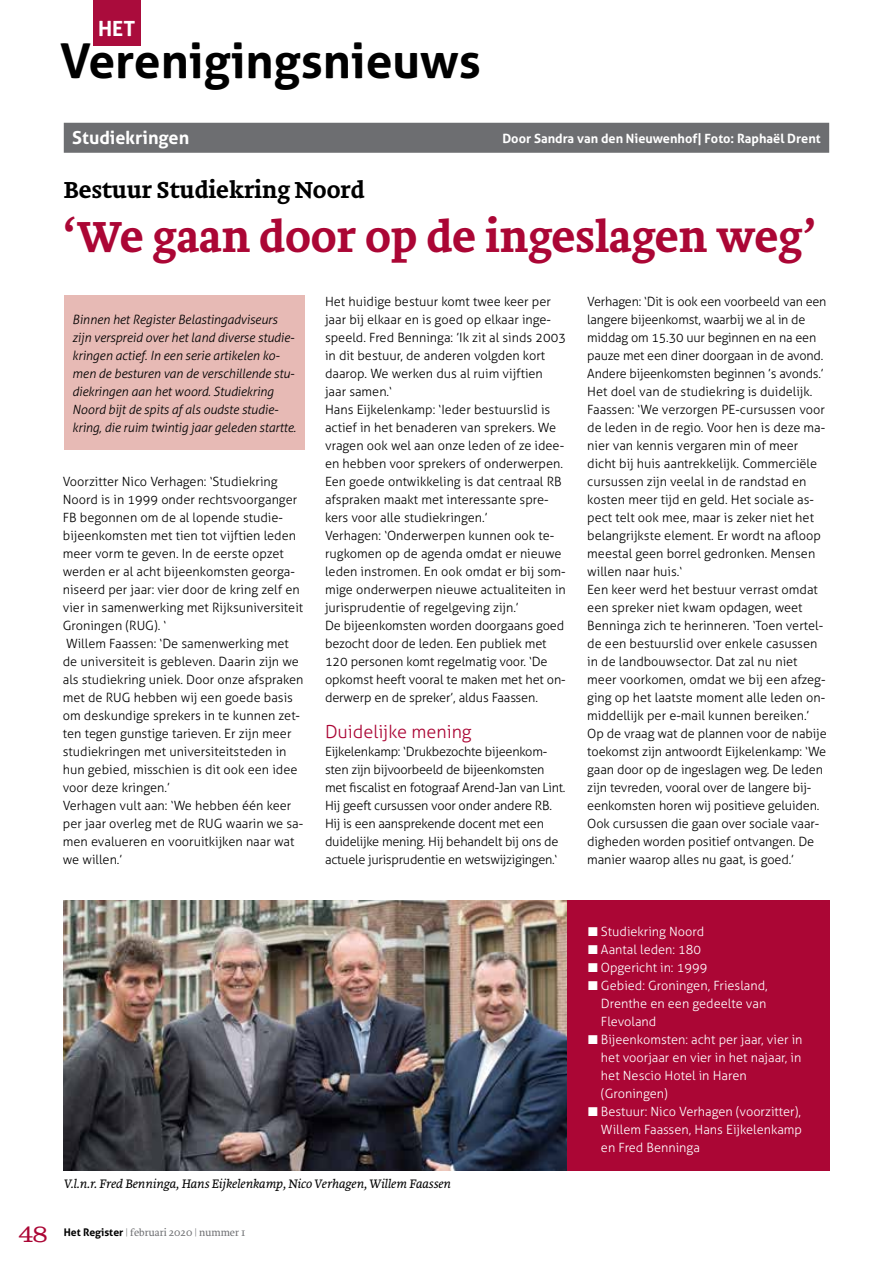
<style>
.page{position:relative;width:893px;height:1263px;background:#fff}
.page>*{position:absolute;margin:0;border:0;box-sizing:border-box;transform-origin:0 0}
.t1{font:700 48px "Aller";color:#000}
.t2{font:500 45px "Brioni Text Std";color:#ab0635}
.t3{font:300 25.05px "Clarendon LT Std";color:#ab0635}
.t4{font:500 24px "Brioni Text Std";color:#000}
.t5{font:700 21px "Aller";color:#fff}
.t6{font:300 18px "Aller";color:#ab0635}
.t7{font:700 18px "Aller";color:#fff}
.t8{font:300 12.75px/18px "Aller";color:#000}
.t9{font:300 12.75px/18px "Aller";color:#fff;text-align:justify}
.t10{font:300 12.75px/18px "Aller";letter-spacing:-.02em;color:#000}
.t11{font:italic 300 12.75px/18px "Aller";letter-spacing:-.01em;color:#000}
.t12{font:italic 300 12.75px "Brioni Text Std";color:#000}
.t13{font:700 12.75px "Aller";color:#fff}
.t14{font:300 10.5px "Brioni Std";color:#6d6e71}
.s1{font-family:"Aller";font-weight:700;color:#000}
</style>
<div class="page">
<div style="left:93px;top:0;width:47px;height:45px;background:#aa0c3c"></div>
<div style="left:64px;top:123px;width:765px;height:30px;background:#6d6e71"></div>
<img style="left:64px;top:900px;width:503px;height:270px">
<div style="left:64px;top:296px;width:241px;height:154px;background:#e7bab5"></div>
<div style="left:567px;top:900px;width:262px;height:270px;background:#ab0635"></div>
<h3 class="t5" style="left:98px;top:15px;width:39px">HET</h3>
<h1 class="t1" style="left:60px;top:32px;width:422px">Verenigingsnieuws</h1>
<h3 class="t7" style="left:72px;top:127px;width:118px">Studiekringen</h3>
<p class="t13" style="left:502px;top:130px;width:320px">Door Sandra van den Nieuwenhof| Foto: Raphaël Drent</p>
<h3 class="t4" style="left:64px;top:174px;width:302px">Bestuur Studiekring Noord</h3>
<h2 class="t2" style="left:64px;top:206px;width:753px">‘We gaan door op de ingeslagen weg’</h2>
<p class="t11" style="left:72px;top:310px;width:225px">Binnen het Register Belastingadviseurs zijn verspreid over het land diverse studie&shy;kringen actief. In een serie artikelen ko&shy;men de besturen van de verschillende stu&shy;diekringen aan het woord. Studiekring Noord bijt de spits af als oudste studie&shy;kring, die ruim twintig jaar geleden startte.</p>
<p class="t8" style="left:63px;top:472px;width:242px">Voorzitter Nico Verhagen: ‘Studiekring Noord is in 1999 onder rechtsvoorganger FB begonnen om de al lopende studie&shy;bijeenkomsten met tien tot vijftien leden meer vorm te geven. In de eerste opzet werden er al acht bijeenkomsten georga&shy;niseerd per jaar: vier door de kring zelf en vier in samenwerking met Rijksuniversiteit Groningen (RUG). ‘<br>Willem Faassen: ‘De samenwerking met<br>de universiteit is gebleven. Daarin zijn we als studiekring uniek. Door onze afspraken met de RUG hebben wij een goede basis om deskundige sprekers in te kunnen zet&shy;ten tegen gunstige tarieven. Er zijn meer studiekringen met universiteitsteden in hun gebied, misschien is dit ook een idee voor deze kringen.’<br>Verhagen vult aan: ‘We hebben één keer per jaar overleg met de RUG waarin we sa&shy;men evalueren en vooruitkijken naar wat we willen.’</p>
<p class="t8" style="left:325px;top:293px;width:242px">Het huidige bestuur komt twee keer per jaar bij elkaar en is goed op elkaar inge&shy;speeld. Fred Benninga: ’Ik zit al sinds 2003 in dit bestuur, de anderen volgden kort daarop. We werken dus al ruim vijftien jaar samen.‘<br>Hans Eijkelenkamp: ‘Ieder bestuurslid is actief in het benaderen van sprekers. We vragen ook wel aan onze leden of ze idee&shy;ën hebben voor sprekers of onderwerpen.<br>Een goede ontwikkeling is dat centraal RB afspraken maakt met interessante spre&shy;kers voor alle studiekringen.’<br>Verhagen: ‘Onderwerpen kunnen ook te&shy;rugkomen op de agenda omdat er nieuwe leden instromen. En ook omdat er bij som&shy;mige onderwerpen nieuwe actualiteiten in jurisprudentie of regelgeving zijn.’<br>De bijeenkomsten worden doorgaans goed bezocht door de leden. Een publiek met 120 personen komt regelmatig voor. ‘De opkomst heeft vooral te maken met het on&shy;derwerp en de spreker’, aldus Faassen.</p>
<h3 class="t6" style="left:325px;top:721px;width:148px">Duidelijke mening</h3>
<p class="t10" style="left:325px;top:742px;width:242px">Eijkelenkamp: ‘Drukbezochte bijeenkom&shy;sten zijn bijvoorbeeld de bijeenkomsten met fiscalist en fotograaf Arend-Jan van Lint.<br>Hij geeft cursussen voor onder andere RB.<br>Hij is een aansprekende docent met een duidelijke mening. Hij behandelt bij ons de actuele jurisprudentie en wetswijzigingen.‘</p>
<p class="t8" style="left:587px;top:292px;width:241px">Verhagen: ‘Dit is ook een voorbeeld van een langere bijeenkomst, waarbij we al in de middag om 15.30 uur beginnen en na een pauze met een diner doorgaan in de avond.<br>Andere bijeenkomsten beginnen ’s avonds.’ Het doel van de studiekring is duidelijk.<br>Faassen: ‘We verzorgen PE-cursussen voor de leden in de regio. Voor hen is deze ma&shy;nier van kennis vergaren min of meer dicht bij huis aantrekkelijk. Commerciële cursussen zijn veelal in de randstad en kosten meer tijd en geld. Het sociale as&shy;pect telt ook mee, maar is zeker niet het belangrijkste element. Er wordt na afloop meestal geen borrel gedronken. Mensen willen naar huis.‘<br>Een keer werd het bestuur verrast omdat een spreker niet kwam opdagen, weet Benninga zich te herinneren. ‘Toen vertel&shy;de een bestuurslid over enkele casussen in de landbouwsector. Dat zal nu niet meer voorkomen, omdat we bij een afzeg&shy;ging op het laatste moment alle leden on&shy;middellijk per e-mail kunnen bereiken.’ Op de vraag wat de plannen voor de nabije toekomst zijn antwoordt Eijkelenkamp: ‘We gaan door op de ingeslagen weg. De leden zijn tevreden, vooral over de langere bij&shy;eenkomsten horen wij positieve geluiden.<br>Ook cursussen die gaan over sociale vaar&shy;digheden worden positief ontvangen. De manier waarop alles nu gaat, is goed.’</p>
<p class="t12" style="left:64px;top:1176px;width:389px">V.l.n.r. Fred Benninga, Hans Eijkelenkamp, Nico Verhagen, Willem Faassen</p>
<h3 class="t3" style="left:19px;top:1219px;width:31px">48</h3>
<p class="t14" style="left:64px;top:1225px;width:183px"><span class="s1">Het Register</span> | februari 2020 | nummer 1</p>
<p class="t9" style="left:588px;top:922px;width:118px">■ Studiekring Noord</p>
<p class="t9" style="left:588px;top:941px;width:115px">■ Aantal leden: 180</p>
<p class="t9" style="left:588px;top:959px;width:121px">■ Opgericht in: 1999</p>
<p class="t9" style="left:601px;top:977px;width:168px;text-indent:-13px">■ Gebied: Groningen, Friesland, Drenthe en een gedeelte van Flevoland</p>
<p class="t9" style="left:601px;top:1031px;width:203px;text-align:left;text-indent:-13px">■ Bijeenkomsten: acht per jaar, vier in het voorjaar en vier in het najaar, in het Nescio Hotel in Haren (Groningen)</p>
<p class="t9" style="left:601px;top:1103px;width:203px;text-indent:-13px">■ Bestuur: Nico Verhagen (voorzitter), Willem Faassen, Hans Eijkelenkamp en Fred Benninga</p>
</div>
